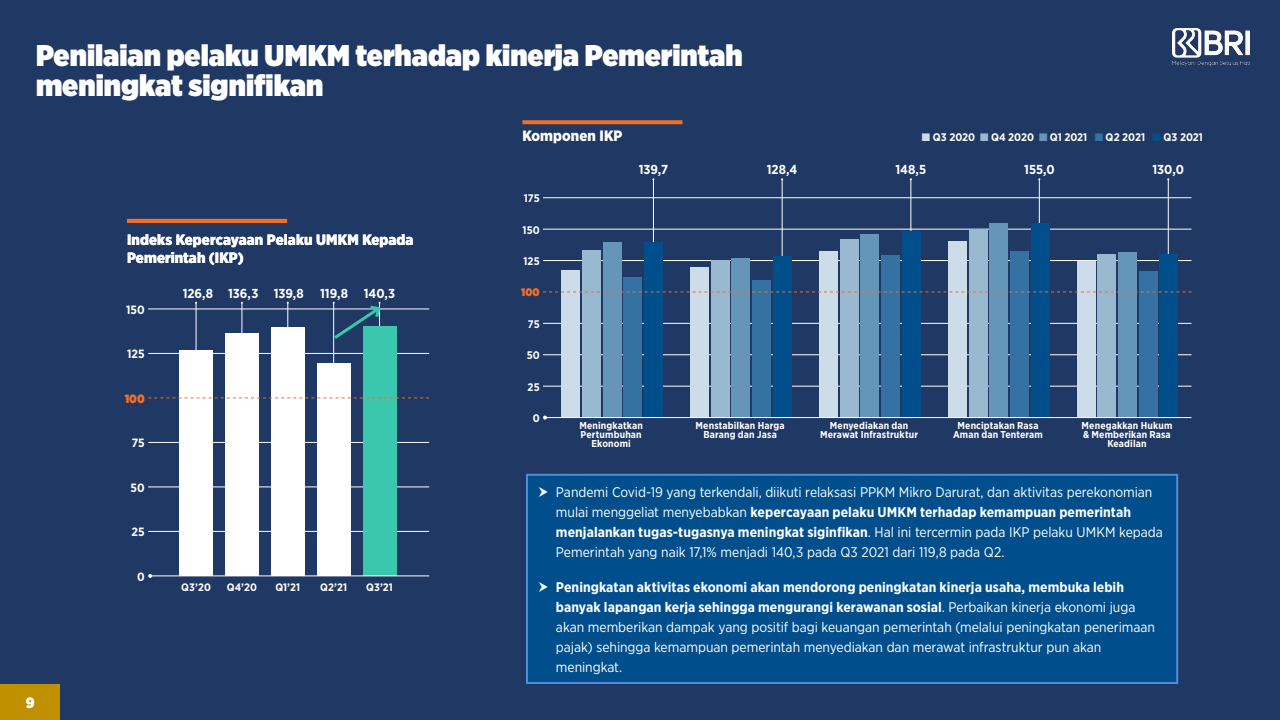
<style>
.page{position:relative;width:1280px;height:720px;background:#203864}
.page>*{position:absolute;margin:0;border:0;box-sizing:border-box;transform-origin:0 0}
.t1{font:900 30px/30px "Gotham Narrow";color:#fff}
.t2{font:900 15px/18px "Gotham Narrow";letter-spacing:.005em;color:#fff}
.t3{font:900 15px "Gotham Narrow";color:#fff}
.t4{font:14px/20px "Gotham Narrow";letter-spacing:-.005em;color:#fff}
.t5{font:700 13px "Gotham Narrow";letter-spacing:-.005em;color:#fff}
.t6{font:700 12px "Gotham Narrow";color:#fff}
.t7{font:900 12px "Gotham Narrow";color:#f56e23}
.t8{font:700 11px "Gotham Narrow";letter-spacing:.005em;color:#fff}
.t9{font:900 11px "Gotham Narrow";color:#f56e23}
.t10{font:700 10.8px "Gotham Narrow";letter-spacing:.005em;color:#fff}
.t11{font:700 10px/9px "Gotham Narrow";letter-spacing:.01em;color:#fff;text-align:center}
.s1{color:#ccdce8}
.s2{color:#99b9d1}
.s3{color:#6695ba}
.s4{color:#3372a3}
.s5{color:#004f8c}
.s6{font-weight:700}
</style>
<div class="page">
<div style="left:0;top:684px;width:60px;height:36px;background:#bf9000"></div>
<img style="left:1172px;top:28px;width:77px;height:38px">
<hr style="left:653px;top:179px;width:1px;height:170px;background:#fff">
<hr style="left:782px;top:179px;width:1px;height:170px;background:#fff">
<hr style="left:911px;top:179px;width:1px;height:170px;background:#fff">
<hr style="left:1039px;top:179px;width:1px;height:170px;background:#fff">
<hr style="left:1168px;top:179px;width:1px;height:170px;background:#fff">
<hr style="left:544px;top:386px;width:648px;height:1px;background:#fff">
<hr style="left:544px;top:355px;width:648px;height:1px;background:#fff">
<hr style="left:544px;top:323px;width:648px;height:1px;background:#fff">
<hr style="left:544px;top:260px;width:648px;height:1px;background:#fff">
<hr style="left:544px;top:198px;width:648px;height:1px;background:#fff">
<hr style="left:544px;top:229px;width:648px;height:1px;background:#fff">
<svg style="left:522px;top:120px;width:160px;height:4px"></svg>
<div style="left:527px;top:475px;width:650px;height:208px;background:#004f8c"></div>
<div style="left:526px;top:474px;width:652px;height:210px;border:2px solid #528bda"></div>
<hr style="left:333px;top:303px;width:1px;height:170px;background:#fff">
<hr style="left:288px;top:303px;width:1px;height:170px;background:#fff">
<hr style="left:242px;top:303px;width:1px;height:170px;background:#fff">
<hr style="left:196px;top:303px;width:1px;height:170px;background:#fff">
<hr style="left:149px;top:531px;width:280px;height:1px;background:#fff">
<hr style="left:149px;top:487px;width:280px;height:1px;background:#fff">
<hr style="left:149px;top:442px;width:280px;height:1px;background:#fff">
<hr style="left:149px;top:353px;width:280px;height:1px;background:#fff">
<hr style="left:149px;top:309px;width:280px;height:1px;background:#fff">
<div style="left:644px;top:242px;width:19px;height:176px;background:#004f8c"></div>
<div style="left:623px;top:277px;width:19px;height:141px;background:#3372a3"></div>
<div style="left:603px;top:242px;width:18px;height:176px;background:#6695ba"></div>
<div style="left:582px;top:250px;width:19px;height:168px;background:#99b9d1"></div>
<div style="left:561px;top:270px;width:19px;height:148px;background:#ccdce8"></div>
<div style="left:773px;top:257px;width:19px;height:161px;background:#004f8c"></div>
<div style="left:752px;top:280px;width:19px;height:138px;background:#3372a3"></div>
<div style="left:732px;top:259px;width:18px;height:159px;background:#6695ba"></div>
<div style="left:711px;top:261px;width:19px;height:157px;background:#99b9d1"></div>
<div style="left:690px;top:268px;width:19px;height:150px;background:#ccdce8"></div>
<div style="left:902px;top:231px;width:18px;height:187px;background:#004f8c"></div>
<div style="left:881px;top:256px;width:19px;height:162px;background:#3372a3"></div>
<div style="left:861px;top:234px;width:18px;height:184px;background:#6695ba"></div>
<div style="left:840px;top:239px;width:18px;height:179px;background:#99b9d1"></div>
<div style="left:819px;top:252px;width:19px;height:166px;background:#ccdce8"></div>
<div style="left:1031px;top:223px;width:18px;height:195px;background:#004f8c"></div>
<div style="left:1010px;top:252px;width:19px;height:166px;background:#3372a3"></div>
<div style="left:989px;top:223px;width:19px;height:195px;background:#6695ba"></div>
<div style="left:969px;top:230px;width:18px;height:188px;background:#99b9d1"></div>
<div style="left:948px;top:241px;width:19px;height:177px;background:#ccdce8"></div>
<div style="left:1160px;top:255px;width:18px;height:163px;background:#004f8c"></div>
<div style="left:1139px;top:272px;width:19px;height:146px;background:#3372a3"></div>
<div style="left:1118px;top:253px;width:19px;height:165px;background:#6695ba"></div>
<div style="left:1098px;top:254px;width:18px;height:164px;background:#99b9d1"></div>
<div style="left:1077px;top:262px;width:19px;height:156px;background:#ccdce8"></div>
<svg style="left:543px;top:291px;width:649px;height:1px"></svg>
<hr style="left:545px;top:417px;width:647px;height:1px;background:#fff">
<svg style="left:543px;top:416px;width:4px;height:4px"></svg>
<div style="left:179px;top:351px;width:34px;height:225px;background:#fff"></div>
<div style="left:225px;top:334px;width:34px;height:242px;background:#fff"></div>
<div style="left:271px;top:327px;width:34px;height:249px;background:#fff"></div>
<div style="left:317px;top:363px;width:34px;height:213px;background:#fff"></div>
<div style="left:363px;top:327px;width:34px;height:249px;background:#3bc7ae"></div>
<svg style="left:148px;top:397px;width:281px;height:1px"></svg>
<svg style="left:331px;top:302px;width:52px;height:40px"></svg>
<hr style="left:150px;top:575px;width:279px;height:1px;background:#fff">
<svg style="left:148px;top:574px;width:4px;height:4px"></svg>
<hr style="left:127px;top:219px;width:160px;height:4px;background:#f56e23">
<p class="t1" style="left:36px;top:40px;width:708px">Penilaian pelaku UMKM terhadap kinerja Pemerintah meningkat signifikan</p>
<p class="t2" style="left:522px;top:127px;width:102px">Komponen IKP</p>
<p class="t8" style="left:922px;top:130px;width:283px"><span class="s1">■</span> Q3 2020 <span class="s2">■</span> Q4 2020 <span class="s3">■</span> Q1 2021 <span class="s4">■</span> Q2 2021 <span class="s5">■</span> Q3 2021</p>
<p class="t3" style="left:26px;top:693px;width:10px">9</p>
<p class="t2" style="left:127px;top:230px;width:288px">Indeks Kepercayaan Pelaku UMKM Kepada<br>Pemerintah (IKP)</p>
<p class="t6" style="left:126px;top:302px;width:20px">150</p>
<p class="t6" style="left:127px;top:346px;width:19px">125</p>
<p class="t7" style="left:125px;top:390px;width:22px">100</p>
<p class="t6" style="left:132px;top:435px;width:14px">75</p>
<p class="t6" style="left:131px;top:480px;width:16px">50</p>
<p class="t6" style="left:132px;top:524px;width:15px">25</p>
<p class="t6" style="left:137px;top:569px;width:9px">0</p>
<p class="t5" style="left:183px;top:285px;width:32px">126,8</p>
<p class="t5" style="left:228px;top:285px;width:32px">136,3</p>
<p class="t5" style="left:274px;top:285px;width:32px">139,8</p>
<p class="t5" style="left:320px;top:285px;width:29px">119,8</p>
<p class="t5" style="left:364px;top:285px;width:33px">140,3</p>
<p class="t10" style="left:181px;top:580px;width:31px">Q3’20</p>
<p class="t10" style="left:227px;top:580px;width:32px">Q4’20</p>
<p class="t10" style="left:275px;top:580px;width:26px">Q1’21</p>
<p class="t10" style="left:320px;top:580px;width:28px">Q2’21</p>
<p class="t10" style="left:366px;top:580px;width:28px">Q3’21</p>
<p class="t8" style="left:524px;top:191px;width:17px">175</p>
<p class="t8" style="left:523px;top:223px;width:19px">150</p>
<p class="t8" style="left:524px;top:254px;width:18px">125</p>
<p class="t9" style="left:521px;top:285px;width:20px">100</p>
<p class="t8" style="left:528px;top:317px;width:13px">75</p>
<p class="t8" style="left:527px;top:348px;width:15px">50</p>
<p class="t8" style="left:528px;top:380px;width:14px">25</p>
<p class="t8" style="left:533px;top:411px;width:8px">0</p>
<p class="t5" style="left:639px;top:161px;width:31px">139,7</p>
<p class="t5" style="left:767px;top:161px;width:32px">128,4</p>
<p class="t5" style="left:895px;top:161px;width:33px">148,5</p>
<p class="t5" style="left:1024px;top:161px;width:32px">155,0</p>
<p class="t5" style="left:1153px;top:161px;width:33px">130,0</p>
<p class="t11" style="left:579px;top:420px;width:65px">Meningkatkan<br>Pertumbuhan<br>Ekonomi</p>
<p class="t11" style="left:696px;top:420px;width:91px">Menstabilkan Harga<br>Barang dan Jasa</p>
<p class="t11" style="left:820px;top:420px;width:99px">Menyediakan dan<br>Merawat Infrastruktur</p>
<p class="t11" style="left:953px;top:420px;width:91px">Menciptakan Rasa<br>Aman dan Tenteram</p>
<p class="t11" style="left:1082px;top:420px;width:92px">Menegakkan Hukum &amp; Memberikan Rasa<br>Keadilan</p>
<p class="t4" style="left:556px;top:482px;width:608px">Pandemi Covid-19 yang terkendali, diikuti relaksasi PPKM Mikro Darurat, dan aktivitas perekonomian mulai menggeliat menyebabkan <span class="s6">kepercayaan pelaku UMKM terhadap kemampuan pemerintah menjalankan tugas-tugasnya meningkat siginfikan</span>. Hal ini tercermin pada IKP pelaku UMKM kepada Pemerintah yang naik 17,1% menjadi 140,3 pada Q3 2021 dari 119,8 pada Q2.</p>
<p class="t4" style="left:556px;top:577px;width:600px"><span class="s6">Peningkatan aktivitas ekonomi akan mendorong peningkatan kinerja usaha, membuka lebih banyak lapangan kerja sehingga mengurangi kerawanan sosial</span>. Perbaikan kinerja ekonomi juga akan memberikan dampak yang positif bagi keuangan pemerintah (melalui peningkatan penerimaan pajak) sehingga kemampuan pemerintah menyediakan dan merawat infrastruktur pun akan meningkat.</p>
</div>
